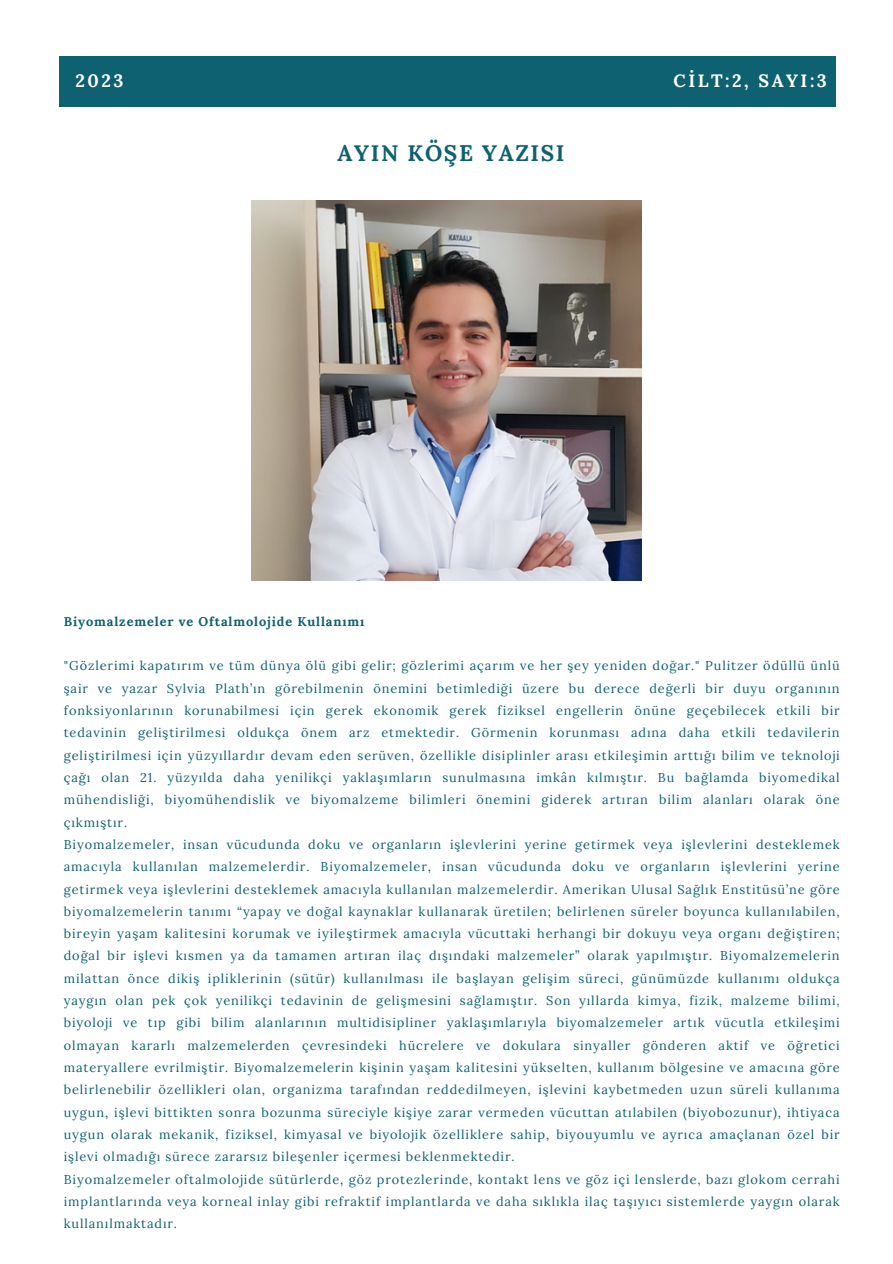
<style>
.page{position:relative;width:893px;height:1264px;background:#fff}
.page>*{position:absolute;margin:0;border:0;box-sizing:border-box;transform-origin:0 0}
.t1{font:700 22.5px "Lora";letter-spacing:.07em;color:#0e6171}
.t2{font:700 17.85px "Lora";letter-spacing:.14em;color:#fff}
.t3{font:12.75px/22.4px "Lora";letter-spacing:.07em;color:#0e6171;text-align:justify}
.t4{font:700 12.75px "Lora";letter-spacing:.07em;color:#0e6171}
</style>
<div class="page">
<div style="left:59px;top:56px;width:776px;height:51px;background:#0e6171"></div>
<img style="left:252px;top:200px;width:389px;height:380px">
<p class="t2" style="left:75px;top:69px;width:49px">2023</p>
<p class="t2" style="left:673px;top:69px;width:155px">CİLT:2, SAYI:3</p>
<p class="t1" style="left:337px;top:138px;width:228px">AYIN KÖŞE YAZISI</p>
<p class="t4" style="left:64px;top:612px;width:302px">Biyomalzemeler ve Oftalmolojide Kullanımı</p>
<p class="t3" style="left:64px;top:654px;width:777px">"Gözlerimi kapatırım ve tüm dünya ölü gibi gelir; gözlerimi açarım ve her şey yeniden doğar." Pulitzer ödüllü ünlü şair ve yazar Sylvia Plath’ın görebilmenin önemini betimlediği üzere bu derece değerli bir duyu organının fonksiyonlarının korunabilmesi için gerek ekonomik gerek fiziksel engellerin önüne geçebilecek etkili bir tedavinin geliştirilmesi oldukça önem arz etmektedir. Görmenin korunması adına daha etkili tedavilerin geliştirilmesi için yüzyıllardır devam eden serüven, özellikle disiplinler arası etkileşimin arttığı bilim ve teknoloji çağı olan 21. yüzyılda daha yenilikçi yaklaşımların sunulmasına imkân kılmıştır. Bu bağlamda biyomedikal mühendisliği, biyomühendislik ve biyomalzeme bilimleri önemini giderek artıran bilim alanları olarak öne çıkmıştır.</p>
<p class="t3" style="left:64px;top:833px;width:777px">Biyomalzemeler, insan vücudunda doku ve organların işlevlerini yerine getirmek veya işlevlerini desteklemek amacıyla kullanılan malzemelerdir. Biyomalzemeler, insan vücudunda doku ve organların işlevlerini yerine getirmek veya işlevlerini desteklemek amacıyla kullanılan malzemelerdir. Amerikan Ulusal Sağlık Enstitüsü’ne göre biyomalzemelerin tanımı “yapay ve doğal kaynaklar kullanarak üretilen; belirlenen süreler boyunca kullanılabilen, bireyin yaşam kalitesini korumak ve iyileştirmek amacıyla vücuttaki herhangi bir dokuyu veya organı değiştiren; doğal bir işlevi kısmen ya da tamamen artıran ilaç dışındaki malzemeler” olarak yapılmıştır. Biyomalzemelerin milattan önce dikiş ipliklerinin (sütür) kullanılması ile başlayan gelişim süreci, günümüzde kullanımı oldukça yaygın olan pek çok yenilikçi tedavinin de gelişmesini sağlamıştır. Son yıllarda kimya, fizik, malzeme bilimi, biyoloji ve tıp gibi bilim alanlarının multidisipliner yaklaşımlarıyla biyomalzemeler artık vücutla etkileşimi olmayan kararlı malzemelerden çevresindeki hücrelere ve dokulara sinyaller gönderen aktif ve öğretici materyallere evrilmiştir. Biyomalzemelerin kişinin yaşam kalitesini yükselten, kullanım bölgesine ve amacına göre belirlenebilir özellikleri olan, organizma tarafından reddedilmeyen, işlevini kaybetmeden uzun süreli kullanıma uygun, işlevi bittikten sonra bozunma süreciyle kişiye zarar vermeden vücuttan atılabilen (biyobozunur), ihtiyaca uygun olarak mekanik, fiziksel, kimyasal ve biyolojik özelliklere sahip, biyouyumlu ve ayrıca amaçlanan özel bir işlevi olmadığı sürece zararsız bileşenler içermesi beklenmektedir.</p>
<p class="t3" style="left:64px;top:1167px;width:777px">Biyomalzemeler oftalmolojide sütürlerde, göz protezlerinde, kontakt lens ve göz içi lenslerde, bazı glokom cerrahi implantlarında veya korneal inlay gibi refraktif implantlarda ve daha sıklıkla ilaç taşıyıcı sistemlerde yaygın olarak kullanılmaktadır.</p>
</div>
